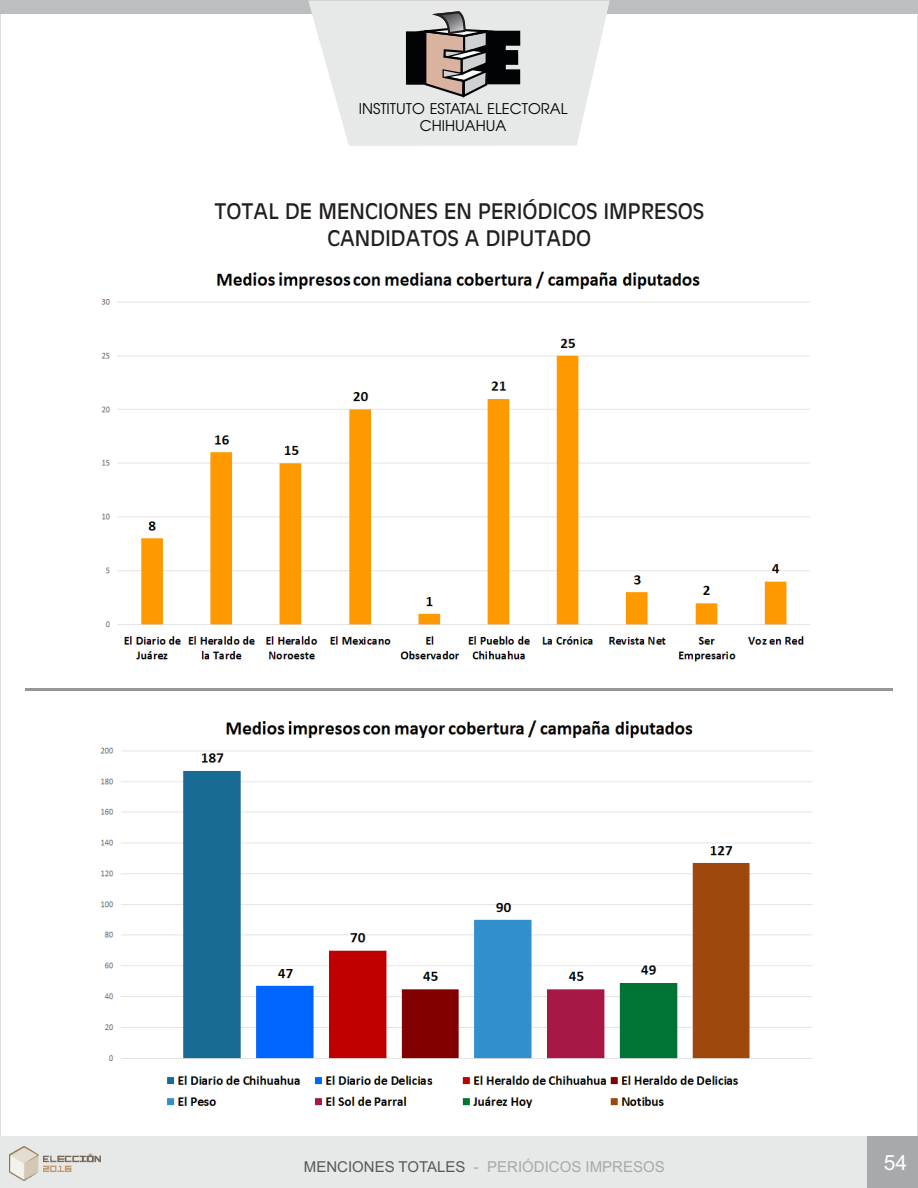
<style>
.page{position:relative;width:918px;height:1188px;background:#fff}
.page>*{position:absolute;margin:0;border:0;box-sizing:border-box;transform-origin:0 0}
.t1{font:21px/26.7px "Antique Olive";color:#231f20;text-align:center}
.t2{font:21px "Arial";color:#fff}
.t3{font:15px "Arial";color:#a7a9ac}
.t4{font:14.7px/17.4px "Avian";color:#020304;text-align:center}
.s1{color:#58595b}
</style>
<div class="page">
<div style="left:0;top:0;width:918px;height:14px;background:#bcbec0"></div>
<svg style="left:309px;top:2px;width:301px;height:144px;fill:#e7e8e8"></svg>
<svg style="left:406px;top:9px;width:114px;height:90px;background:#8a8482"></svg>
<hr style="left:25px;top:688px;width:868px;height:2px;background:#949698">
<img style="left:101px;top:271px;width:709px;height:391px">
<img style="left:100px;top:720px;width:713px;height:388px">
<div style="left:0;top:1137px;width:918px;height:51px;background:#e7e8e8"></div>
<img style="left:9px;top:1146px;width:91px;height:34px">
<div style="left:868px;top:1137px;width:50px;height:51px;background:#a7a9ac"></div>
<p class="t4" style="left:359px;top:101px;width:210px">INSTITUTO ESTATAL ELECTORAL<br>CHIHUAHUA</p>
<p class="t1" style="left:214px;top:199px;width:491px">TOTAL DE MENCIONES EN PERIÓDICOS IMPRESOS<br>CANDIDATOS A DIPUTADO</p>
<p class="t3" style="left:304px;top:1161px;width:362px"><span class="s1">MENCIONES TOTALES</span> - PERIÓDICOS IMPRESOS</p>
<p class="t2" style="left:884px;top:1155px;width:25px">54</p>
</div>
